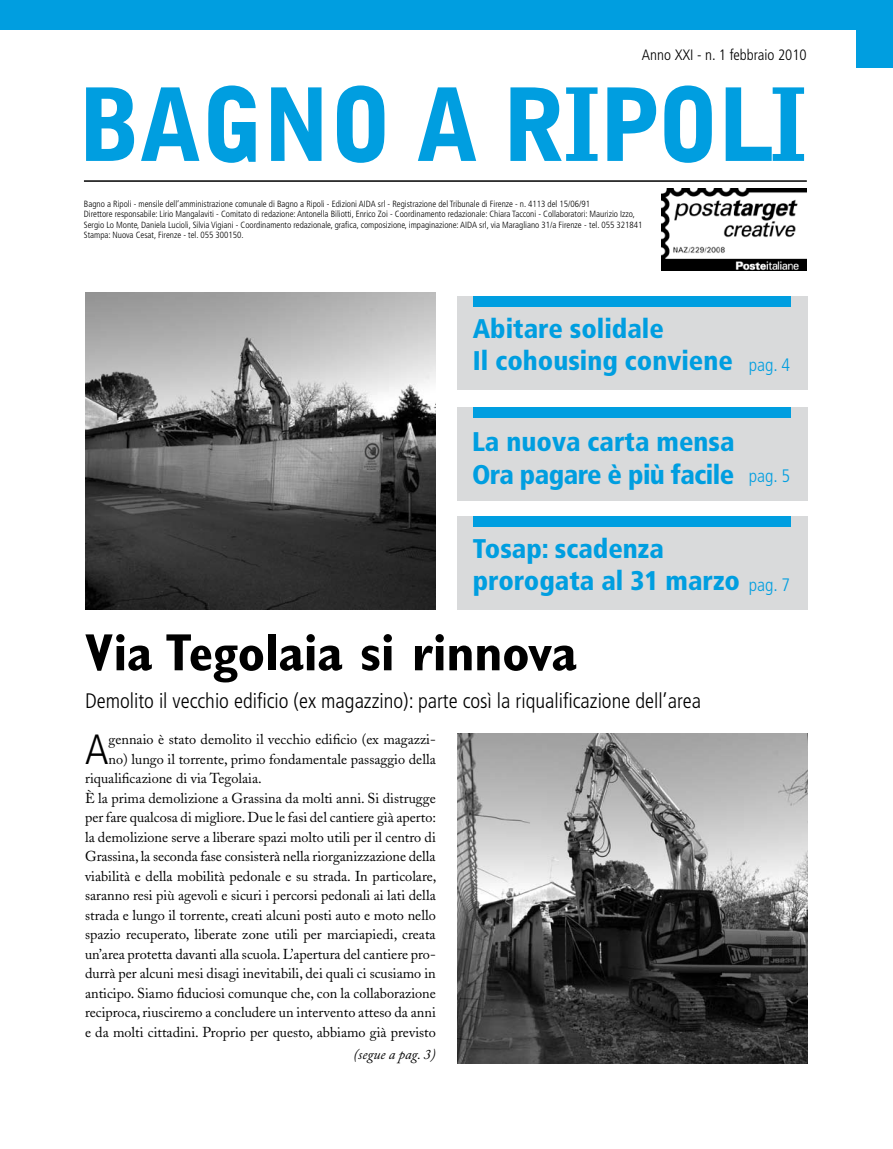
<style>
.page{position:relative;width:893px;height:1149px;background:#fff}
.page>*{position:absolute;margin:0;border:0;box-sizing:border-box;transform-origin:0 0}
.t1{font:700 condensed 52.5px "Gill Sans";color:#000}
.t2{font:300 condensed 42.15px "Frutiger";color:#000}
.t3{font:900 condensed 27px/32.4px "Frutiger";color:#009ee0}
.t4{font:900 condensed 27px/32.4px "Frutiger";letter-spacing:-.02em;color:#009ee0}
.t5{font:300 condensed 21px "Frutiger";color:#000}
.t6{font:300 condensed 15px "Frutiger";color:#000}
.t7{font:14.25px "Adobe Caslon";color:#000}
.t8{font:italic 14.25px "Adobe Caslon";color:#000}
.t9{font:300 condensed 9px/10.5px "Frutiger";color:#000}
.s1{font-weight:300;font-size:18px}
</style>
<div class="page">
<div style="left:457px;top:406px;width:351px;height:94px;background:#d9dadb"></div>
<div style="left:473px;top:406px;width:318px;height:11px;background:#009ee0"></div>
<div style="left:457px;top:296px;width:351px;height:93px;background:#d9dadb"></div>
<div style="left:473px;top:296px;width:317px;height:11px;background:#009ee0"></div>
<svg style="left:86px;top:85px;width:718px;height:78px"></svg>
<img style="left:662px;top:188px;width:145px;height:82px">
<hr style="left:84px;top:180px;width:723px;height:2px;background:#000">
<div style="left:0;top:0;width:893px;height:29px;background:#009ee0"></div>
<div style="left:857px;top:0;width:36px;height:68px;background:#009ee0"></div>
<div style="left:457px;top:516px;width:351px;height:93px;background:#d9dadb"></div>
<div style="left:473px;top:516px;width:317px;height:11px;background:#009ee0"></div>
<img style="left:85px;top:292px;width:351px;height:317px">
<img style="left:457px;top:733px;width:351px;height:330px">
<p class="t6" style="left:642px;top:47px;width:166px">Anno XXI - n. 1 febbraio 2010</p>
<p class="t9" style="left:84px;top:198px;width:560px">Bagno a Ripoli - mensile dell’amministrazione comunale di Bagno a Ripoli - Edizioni AIDA srl - Registrazione del Tribunale di Firenze - n. 4113 del 15/06/91<br>Direttore responsabile: Lirio Mangalaviti - Comitato di redazione: Antonella Biliotti, Enrico Zoi - Coordinamento redazionale: Chiara Tacconi - Collaboratori: Maurizio Izzo, Sergio Lo Monte, Daniela Lucioli, Silvia Vigiani - Coordinamento redazionale, grafica, composizione, impaginazione: AIDA srl, via Maragliano 31/a Firenze - tel. 055 321841<br>Stampa: Nuova Cesat, Firenze - tel. 055 300150.</p>
<h3 class="t3" style="left:473px;top:312px;width:319px">Abitare solidale<br>Il cohousing conviene <span class="s1">pag. 4</span></h3>
<h3 class="t4" style="left:472px;top:425px;width:320px">La nuova carta mensa<br>Ora pagare è più facile <span class="s1">pag. 5</span></h3>
<h3 class="t3" style="left:473px;top:532px;width:319px">Tosap: scadenza prorogata al 31 marzo <span class="s1">pag. 7</span></h3>
<h1 class="t1" style="left:85px;top:621px;width:493px">Via Tegolaia si rinnova</h1>
<h3 class="t5" style="left:85px;top:688px;width:618px">Demolito il vecchio edificio (ex magazzino): parte così la riqualificazione dell’area</h3>
<h2 class="t2" style="left:85px;top:724px;width:25px">A</h2>
<p class="t7" style="left:109px;top:730px;width:329px">gennaio è stato demolito il vecchio edificio (ex magazzi-</p>
<p class="t7" style="left:109px;top:750px;width:329px">no) lungo il torrente, primo fondamentale passaggio della</p>
<p class="t7" style="left:85px;top:769px;width:178px">riqualificazione di via Tegolaia.</p>
<p class="t7" style="left:85px;top:789px;width:352px">È la prima demolizione a Grassina da molti anni. Si distrugge</p>
<p class="t7" style="left:85px;top:808px;width:353px">per fare qualcosa di migliore. Due le fasi del cantiere già aperto:</p>
<p class="t7" style="left:85px;top:828px;width:352px">la demolizione serve a liberare spazi molto utili per il centro di</p>
<p class="t7" style="left:85px;top:847px;width:352px">Grassina, la seconda fase consisterà nella riorganizzazione della</p>
<p class="t7" style="left:85px;top:867px;width:353px">viabilità e della mobilità pedonale e su strada. In particolare,</p>
<p class="t7" style="left:85px;top:886px;width:352px">saranno resi più agevoli e sicuri i percorsi pedonali ai lati della</p>
<p class="t7" style="left:85px;top:906px;width:352px">strada e lungo il torrente, creati alcuni posti auto e moto nello</p>
<p class="t7" style="left:85px;top:925px;width:352px">spazio recuperato, liberate zone utili per marciapiedi, creata</p>
<p class="t7" style="left:85px;top:945px;width:352px">un’area protetta davanti alla scuola. L’apertura del cantiere pro-</p>
<p class="t7" style="left:85px;top:964px;width:352px">durrà per alcuni mesi disagi inevitabili, dei quali ci scusiamo in</p>
<p class="t7" style="left:85px;top:984px;width:352px">anticipo. Siamo fiduciosi comunque che, con la collaborazione</p>
<p class="t7" style="left:85px;top:1003px;width:352px">reciproca, riusciremo a concludere un intervento atteso da anni</p>
<p class="t7" style="left:85px;top:1023px;width:352px">e da molti cittadini. Proprio per questo, abbiamo già previsto</p>
<p class="t8" style="left:353px;top:1045px;width:84px">(segue a pag. 3)</p>
</div>
